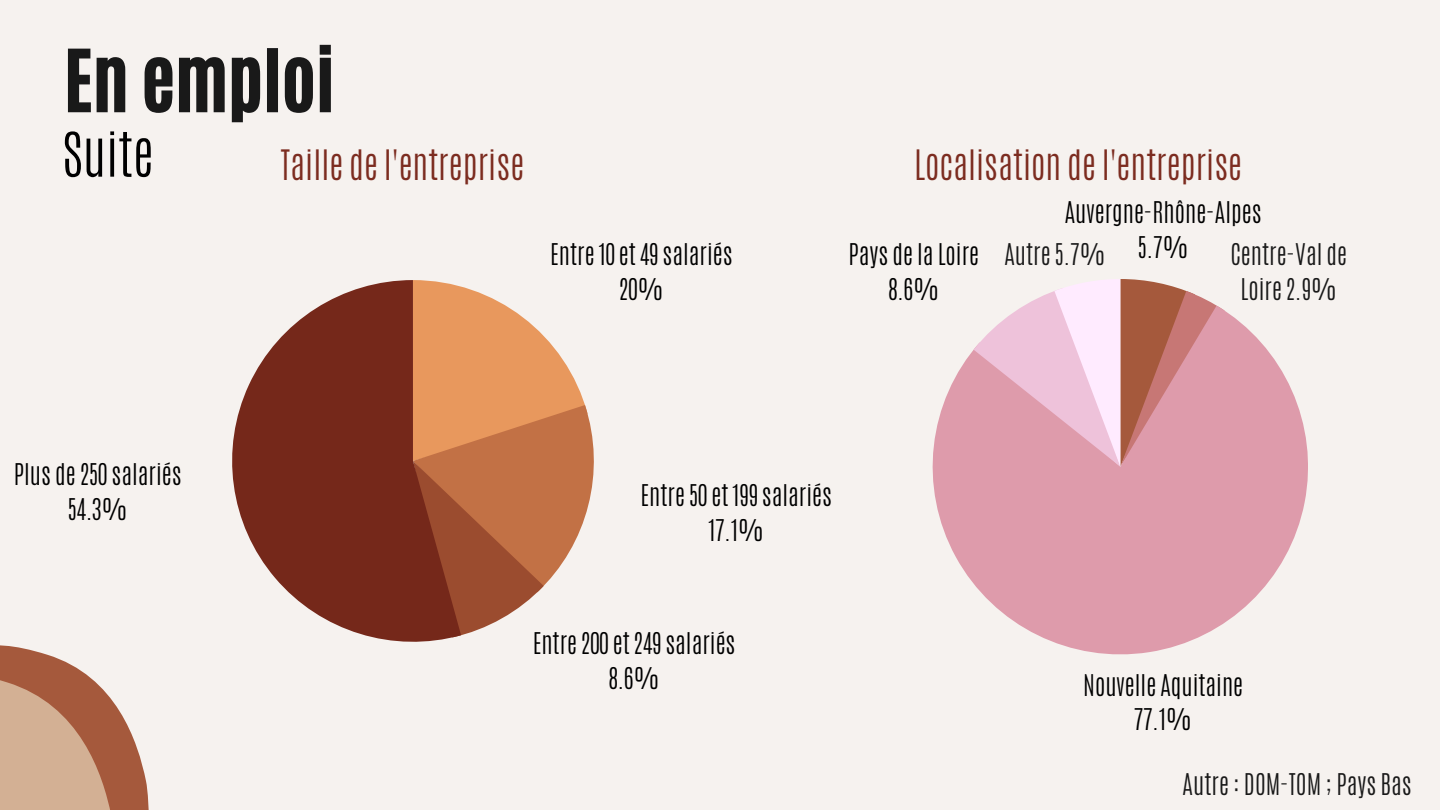
<style>
.page{position:relative;width:1440px;height:810px;background:#f6f2ef}
.page>*{position:absolute;margin:0;border:0;box-sizing:border-box;transform-origin:0 0}
.t1{font:72px "CA Generated";color:#191919}
.t2{font:300 52px "Antonio";color:#000}
.t3{font:300 35px "Antonio";color:#7c2c20}
.t4{font:300 25px/34.8px "Antonio";color:#000;text-align:center}
.t5{font:300 25px/34.5px "Antonio";color:#191919;text-align:center}
</style>
<div class="page">
<svg style="left:0;top:645px;width:149px;height:165px"></svg>
<svg style="left:461px;top:286px;width:133px;height:350px"></svg>
<svg style="left:232px;top:280px;width:229px;height:362px;fill:#75281a"></svg>
<svg style="left:933px;top:311px;width:375px;height:343px;fill:#de9bab"></svg>
<svg style="left:974px;top:279px;width:251px;height:188px"></svg>
<h1 class="t1" style="left:64px;top:29px;width:272px">En emploi</h1>
<h2 class="t2" style="left:63px;top:117px;width:93px">Suite</h2>
<h3 class="t3" style="left:280px;top:140px;width:245px">Taille de l'entreprise</h3>
<p class="t4" style="left:550px;top:237px;width:184px">Entre 10 et 49 salariés<br>20%</p>
<h3 class="t3" style="left:914px;top:140px;width:329px">Localisation de l'entreprise</h3>
<p class="t4" style="left:849px;top:237px;width:132px">Pays de la Loire<br>8.6%</p>
<p class="t4" style="left:1065px;top:195px;width:198px">Auvergne-Rhône-Alpes<br>5.7%</p>
<p class="t5" style="left:1004px;top:237px;width:103px">Autre 5.7%</p>
<p class="t5" style="left:1230px;top:237px;width:118px">Centre-Val de<br>Loire 2.9%</p>
<p class="t4" style="left:14px;top:457px;width:169px">Plus de 250 salariés<br>54.3%</p>
<p class="t4" style="left:641px;top:478px;width:193px">Entre 50 et 199 salariés<br>17.1%</p>
<p class="t4" style="left:533px;top:626px;width:204px">Entre 200 et 249 salariés<br>8.6%</p>
<p class="t4" style="left:1083px;top:668px;width:162px">Nouvelle Aquitaine<br>77.1%</p>
<p class="t5" style="left:1183px;top:768px;width:231px">Autre : DOM-TOM ; Pays Bas</p>
</div>
